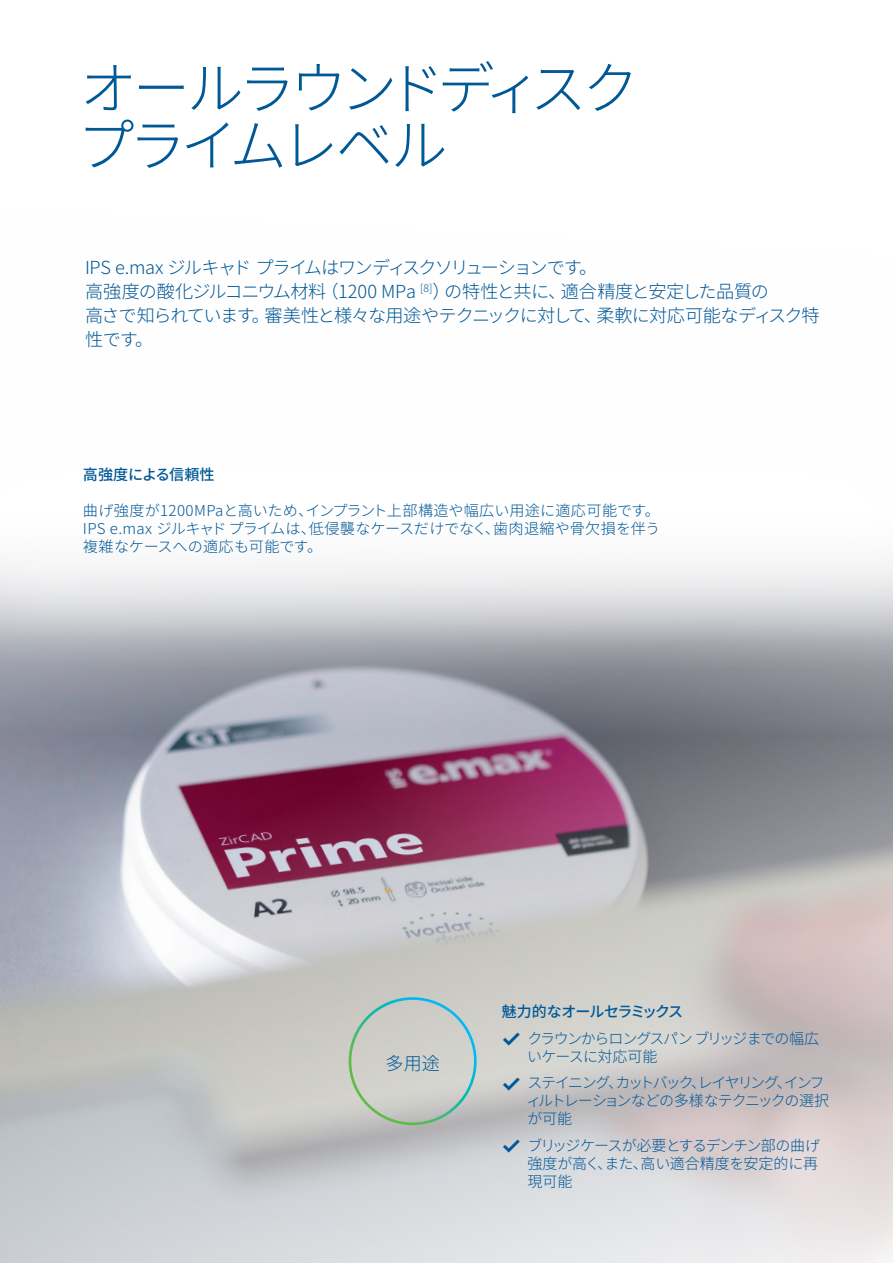
<style>
.page{position:relative;width:893px;height:1263px;background:#fff}
.page>*{position:absolute;margin:0;border:0;box-sizing:border-box;transform-origin:0 0}
.HL_1_24pt{font:300 57px/57px "Noto Sans CJ Kjp";letter-spacing:-.095em;color:#015897}
.t1{font:300 18.15px "Noto Sans CJ Kjp";color:#015897}
.HL_1_24pt-2{font:300 18px/24px "Noto Sans CJ Kjp";letter-spacing:-.06em;color:#015897}
.HL_1_24pt-3{font:300 18px "Noto Sans CJ Kjp";letter-spacing:-.03em;color:#015897}
.HL_1_24pt-4{font:300 18px "Noto Sans CJ Kjp";letter-spacing:-.08em;color:#015897}
.HL_1_24pt-5{font:300 15px/18px "Noto Sans CJ Kjp";letter-spacing:-.005em;color:#015897}
.HL_1_24pt-6{font:300 15px/18px "Noto Sans CJ Kjp";letter-spacing:-.095em;color:#015897}
.HL_1_24pt-7{font:300 15px/18px "Noto Sans CJ Kjp";letter-spacing:-.03em;color:#015897}
.HL_1_24pt-8{font:300 15px "Noto Sans CJ Kjp";letter-spacing:.01em;color:#015897}
.HL_1_24pt-9{font:300 15px/18px "Noto Sans CJ Kjp";letter-spacing:-.07em;color:#015897}
.HL_1_24pt-10{font:500 15px "Noto Sans CJ Kjp";letter-spacing:-.065em;color:#015897}
.HL_1_24pt-11{font:500 15px "Noto Sans CJ Kjp";letter-spacing:-.005em;color:#015897}
.s1{font-family:"Uniform Pro Bld";font-weight:400;font-size:25.5px}
</style>
<div class="page">
<img style="left:0;top:709px;width:893px;height:554px">
<svg style="left:0;top:562px;width:893px;height:147px;background:#bbbdc3"></svg>
<div style="left:349px;top:997px;width:128px;height:128px;border:3px solid #fff;border-radius:50%"></div>
<p class="HL_1_24pt" style="left:77px;top:61px;width:563px">オールラウンドディスクプライムレベル</p>
<p class="HL_1_24pt-4" style="left:85px;top:257px;width:514px">IPS e.max ジルキャド プライムはワンディスクソリューションです。</p>
<p class="HL_1_24pt-3" style="left:85px;top:281px;width:685px">高強度の酸化ジルコニウム材料（1200 MPa <sup>[8]</sup>）の特性と共に、適合精度と安定した品質の</p>
<p class="HL_1_24pt-2" style="left:85px;top:303px;width:736px">高さで知られています。審美性と様々な用途やテクニックに対して、柔軟に対応可能なディスク特性です。</p>
<p class="HL_1_24pt-11" style="left:83px;top:466px;width:133px">高強度による信頼性</p>
<p class="HL_1_24pt-8" style="left:83px;top:502px;width:578px">曲げ強度が1200MPaと高いため、インプラント上部構造や幅広い用途に適応可能です。</p>
<p class="HL_1_24pt-5" style="left:83px;top:519px;width:579px">IPS e.max ジルキャド プライムは、低侵襲なケースだけでなく、歯肉退縮や骨欠損を伴う複雑なケースへの適応も可能です。</p>
<p class="t1" style="left:386px;top:1053px;width:56px">多用途</p>
<p class="HL_1_24pt-10" style="left:502px;top:1003px;width:183px">魅力的なオールセラミックス</p>
<p class="HL_1_24pt-9" style="left:527px;top:1029px;width:294px;text-indent:-25px"><span class="s1">✓</span> クラウンからロングスパン ブリッジまでの幅広いケースに対応可能</p>
<p class="HL_1_24pt-6" style="left:526px;top:1074px;width:304px;text-indent:-24px"><span class="s1">✓</span> ステイニング、カットバック、レイヤリング、インフィルトレーションなどの多様なテクニックの選択が可能</p>
<p class="HL_1_24pt-7" style="left:527px;top:1136px;width:294px;text-indent:-26px"><span class="s1">✓</span> ブリッジケースが必要とするデンチン部の曲げ強度が高く、また、高い適合精度を安定的に再現可能</p>
</div>
